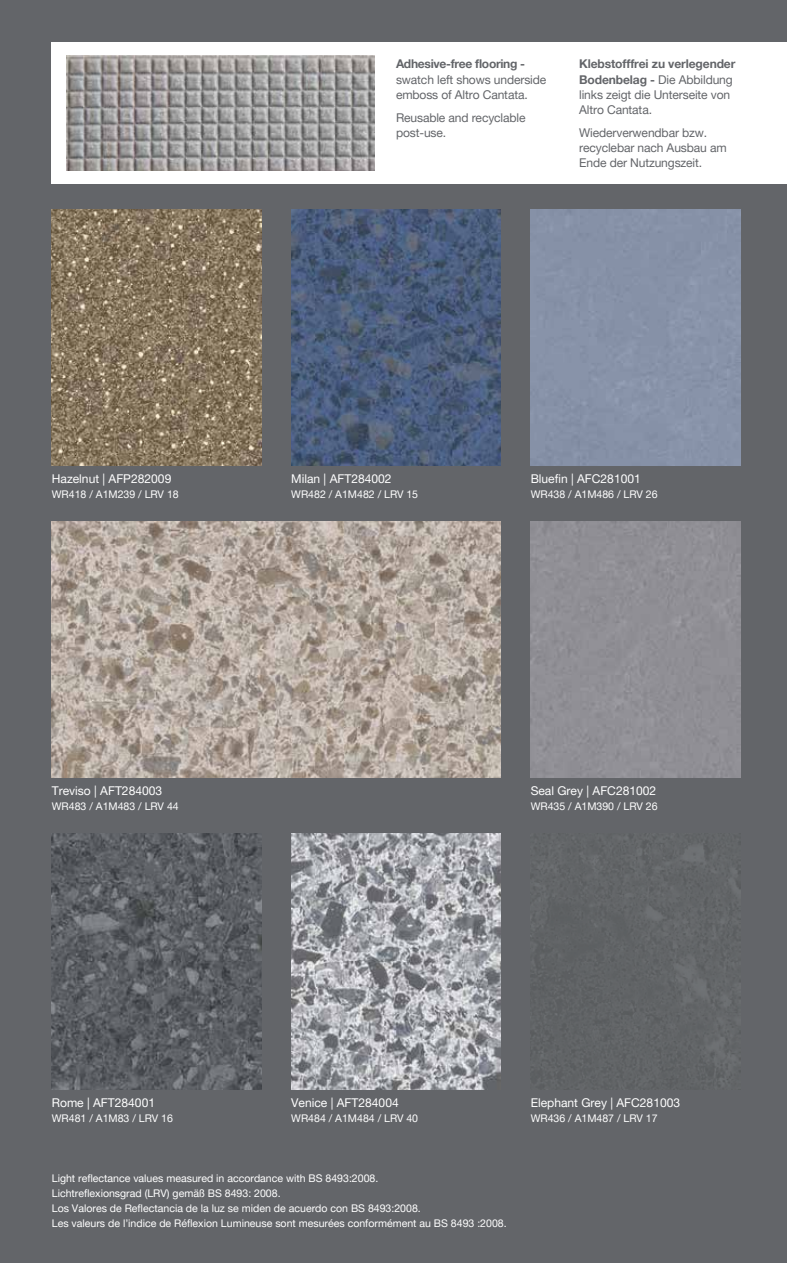
<style>
.page{position:relative;width:787px;height:1263px;background:#636569}
.page>*{position:absolute;margin:0;border:0;box-sizing:border-box;transform-origin:0 0}
.t1{font:12px/15.1px "Helvetica Neue LT Pro";letter-spacing:-.01em;color:#636569}
.t2{font:12px "Helvetica Neue LT Pro";color:#fff}
.t3{font:700 12px "Helvetica Neue LT Pro";letter-spacing:-.025em;color:#636569}
.t4{font:10.5px/15.1px "Helvetica Neue LT Pro";color:#fff}
.s1{font-weight:700}
</style>
<div class="page">
<img style="left:52px;top:209px;width:209px;height:257px">
<div style="left:530px;top:209px;width:210px;height:257px;background:#8792a8"></div>
<div style="left:530px;top:521px;width:210px;height:257px;background:#908f95"></div>
<img style="left:530px;top:833px;width:210px;height:257px">
<div style="left:52px;top:43px;width:735px;height:141px;background:#fff"></div>
<img style="left:66px;top:56px;width:308px;height:115px">
<img style="left:52px;top:833px;width:209px;height:257px">
<img style="left:291px;top:209px;width:210px;height:257px">
<img style="left:52px;top:521px;width:449px;height:257px">
<img style="left:291px;top:833px;width:210px;height:257px">
<p class="t3" style="left:396px;top:57px;width:131px">Adhesive-free flooring -</p>
<p class="t1" style="left:396px;top:71px;width:152px">swatch left shows underside emboss of Altro Cantata.</p>
<p class="t1" style="left:396px;top:110px;width:131px">Reusable and recyclable post-use.</p>
<p class="t1" style="left:579px;top:56px;width:158px"><span class="s1">Klebstofffrei zu verlegender<br>Bodenbelag -</span> Die Abbildung links zeigt die Unterseite von<br>Altro Cantata.</p>
<p class="t1" style="left:579px;top:125px;width:149px">Wiederverwendbar bzw. recyclebar nach Ausbau am<br>Ende der Nutzungszeit.</p>
<p class="t2" style="left:52px;top:471px;width:121px">Hazelnut | AFP282009</p>
<p class="t4" style="left:52px;top:486px;width:128px">WR418 / A1M239 / LRV 18</p>
<p class="t2" style="left:291px;top:471px;width:102px">Milan | AFT284002</p>
<p class="t4" style="left:291px;top:486px;width:128px">WR482 / A1M482 / LRV 15</p>
<p class="t2" style="left:530px;top:471px;width:112px">Bluefin | AFC281001</p>
<p class="t4" style="left:530px;top:486px;width:128px">WR438 / A1M486 / LRV 26</p>
<p class="t2" style="left:52px;top:783px;width:112px">Treviso | AFT284003</p>
<p class="t4" style="left:52px;top:798px;width:128px">WR483 / A1M483 / LRV 44</p>
<p class="t2" style="left:530px;top:783px;width:127px">Seal Grey | AFC281002</p>
<p class="t4" style="left:530px;top:798px;width:128px">WR435 / A1M390 / LRV 26</p>
<p class="t2" style="left:52px;top:1095px;width:105px">Rome | AFT284001</p>
<p class="t4" style="left:52px;top:1110px;width:123px">WR481 / A1M83 / LRV 16</p>
<p class="t2" style="left:291px;top:1095px;width:109px">Venice | AFT284004</p>
<p class="t4" style="left:291px;top:1110px;width:128px">WR484 / A1M484 / LRV 40</p>
<p class="t2" style="left:530px;top:1095px;width:151px">Elephant Grey | AFC281003</p>
<p class="t4" style="left:530px;top:1110px;width:128px">WR436 / A1M487 / LRV 17</p>
<p class="t4" style="left:52px;top:1170px;width:456px">Light reflectance values measured in accordance with BS 8493:2008.<br>Lichtreflexionsgrad (LRV) gemäß BS 8493: 2008.<br>Los Valores de Reflectancia de la luz se miden de acuerdo con BS 8493:2008.<br>Les valeurs de l’indice de Réflexion Lumineuse sont mesurées conformément au BS 8493 :2008.</p>
</div>
